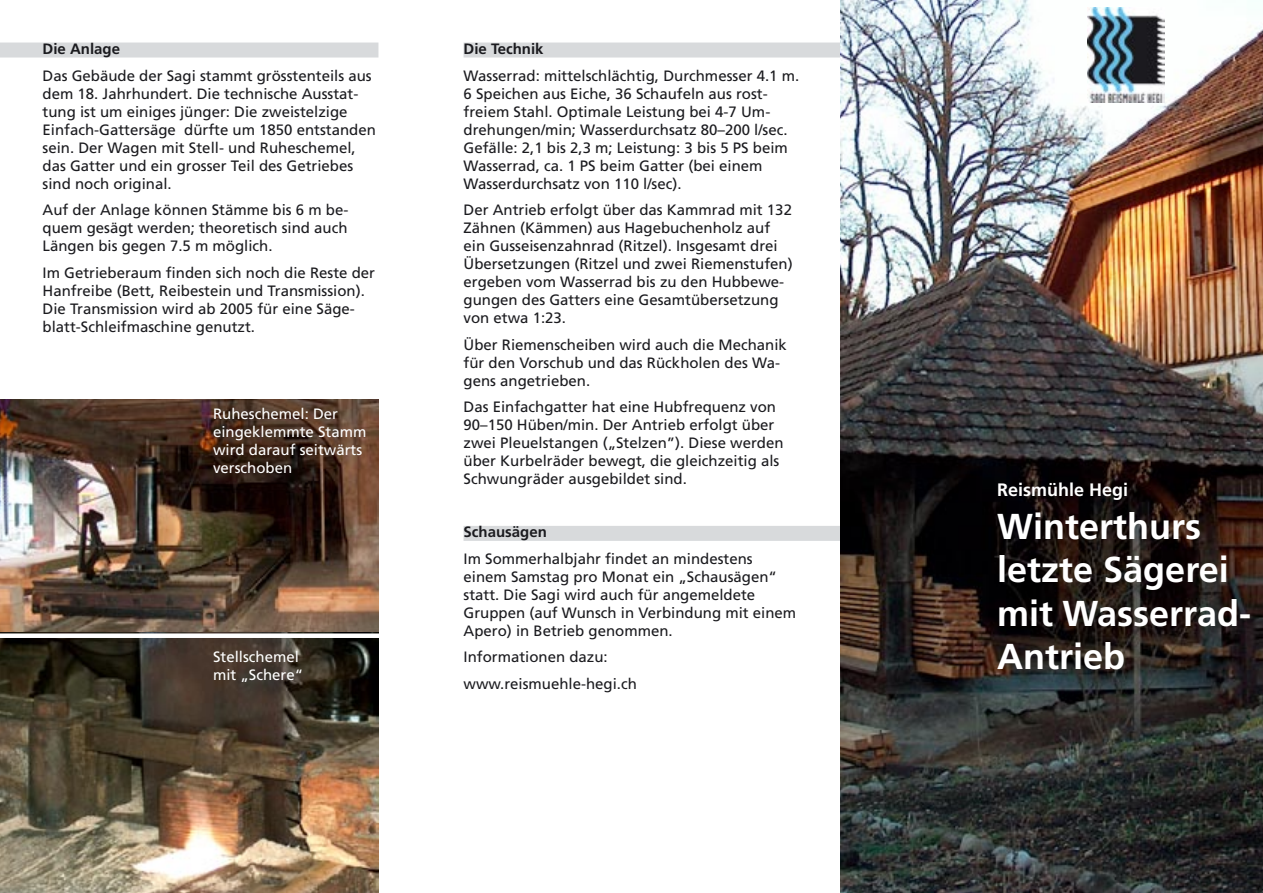
<style>
.page{position:relative;width:1263px;height:893px;background:#fff}
.page>*{position:absolute;margin:0;border:0;box-sizing:border-box;transform-origin:0 0}
.t1{font:700 36px "Frutiger";color:#fff}
.t2{font:700 18px "Frutiger";color:#fff}
.t3{font:15px/18px "Frutiger";color:#1b1b1f}
.t4{font:15px/18px "Frutiger";color:#fff}
.t5{font:700 15px "Frutiger";color:#1b1b1f}
</style>
<div class="page">
<div style="left:463px;top:526px;width:377px;height:15px;background:#d8dadc"></div>
<div style="left:463px;top:43px;width:377px;height:15px;background:#d8dadc"></div>
<div style="left:0;top:43px;width:378px;height:15px;background:#d8dadc"></div>
<img style="left:840px;top:0;width:423px;height:893px">
<img style="left:0;top:399px;width:378px;height:234px">
<img style="left:1088px;top:7px;width:77px;height:95px">
<img style="left:0;top:638px;width:378px;height:255px">
<p class="t5" style="left:43px;top:40px;width:79px">Die Anlage</p>
<p class="t3" style="left:43px;top:66px;width:335px">Das Gebäude der Sagi stammt grösstenteils aus dem 18. Jahrhundert. Die technische Ausstat&shy;tung ist um einiges jünger: Die zweistelzige Einfach-Gattersäge dürfte um 1850 entstanden sein. Der Wagen mit Stell- und Ruheschemel, das Gatter und ein grosser Teil des Getriebes sind noch original.</p>
<p class="t3" style="left:43px;top:201px;width:307px;text-align:justify">Auf der Anlage können Stämme bis 6 m be&shy;quem gesägt werden; theoretisch sind auch Längen bis gegen 7.5 m möglich.</p>
<p class="t3" style="left:43px;top:263px;width:334px">Im Getrieberaum finden sich noch die Reste der Hanfreibe (Bett, Reibestein und Transmission).<br>Die Transmission wird ab 2005 für eine Säge&shy;blatt-Schleifmaschine genutzt.</p>
<p class="t5" style="left:463px;top:40px;width:82px">Die Technik</p>
<p class="t3" style="left:463px;top:66px;width:337px">Wasserrad: mittelschlächtig, Durchmesser 4.1 m.<br>6 Speichen aus Eiche, 36 Schaufeln aus rost-</p>
<p class="t3" style="left:463px;top:102px;width:308px">freiem Stahl. Optimale Leistung bei 4-7 Um-</p>
<p class="t3" style="left:463px;top:120px;width:325px">drehungen/min; Wasserdurchsatz 80–200 l/sec.</p>
<p class="t3" style="left:463px;top:138px;width:326px">Gefälle: 2,1 bis 2,3 m; Leistung: 3 bis 5 PS beim<br>Wasserrad, ca. 1 PS beim Gatter (bei einem<br>Wasserdurchsatz von 110 l/sec).</p>
<p class="t3" style="left:463px;top:201px;width:331px">Der Antrieb erfolgt über das Kammrad mit 132<br>Zähnen (Kämmen) aus Hagebuchenholz auf ein Gusseisenzahnrad (Ritzel). Insgesamt drei Übersetzungen (Ritzel und zwei Riemenstufen) ergeben vom Wasserrad bis zu den Hubbewe&shy;gungen des Gatters eine Gesamtübersetzung von etwa 1:23.</p>
<p class="t3" style="left:463px;top:335px;width:325px">Über Riemenscheiben wird auch die Mechanik für den Vorschub und das Rückholen des Wa&shy;gens angetrieben.</p>
<p class="t3" style="left:463px;top:398px;width:322px">Das Einfachgatter hat eine Hubfrequenz von 90–150 Hüben/min. Der Antrieb erfolgt über zwei Pleuelstangen („Stelzen”). Diese werden über Kurbelräder bewegt, die gleichzeitig als Schwungräder ausgebildet sind.</p>
<p class="t5" style="left:463px;top:523px;width:85px">Schausägen</p>
<p class="t3" style="left:463px;top:549px;width:334px">Im Sommerhalbjahr findet an mindestens einem Samstag pro Monat ein „Schausägen“ statt. Die Sagi wird auch für angemeldete Gruppen (auf Wunsch in Verbindung mit einem Apero) in Betrieb genommen.</p>
<p class="t3" style="left:463px;top:648px;width:146px">Informationen dazu:</p>
<p class="t3" style="left:463px;top:674px;width:175px">www.reismuehle-hegi.ch</p>
<p class="t4" style="left:213px;top:404px;width:155px">Ruheschemel: Der eingeklemmte Stamm wird darauf seitwärts verschoben</p>
<p class="t2" style="left:997px;top:479px;width:133px">Reismühle Hegi</p>
<p class="t1" style="left:997px;top:505px;width:206px">Winterthurs</p>
<p class="t1" style="left:997px;top:549px;width:233px">letzte Sägerei</p>
<p class="t1" style="left:997px;top:592px;width:256px">mit Wasserrad-</p>
<p class="t4" style="left:213px;top:648px;width:87px">Stellschemel</p>
<p class="t1" style="left:997px;top:635px;width:130px">Antrieb</p>
<p class="t4" style="left:213px;top:666px;width:92px">mit „Schere“</p>
</div>
